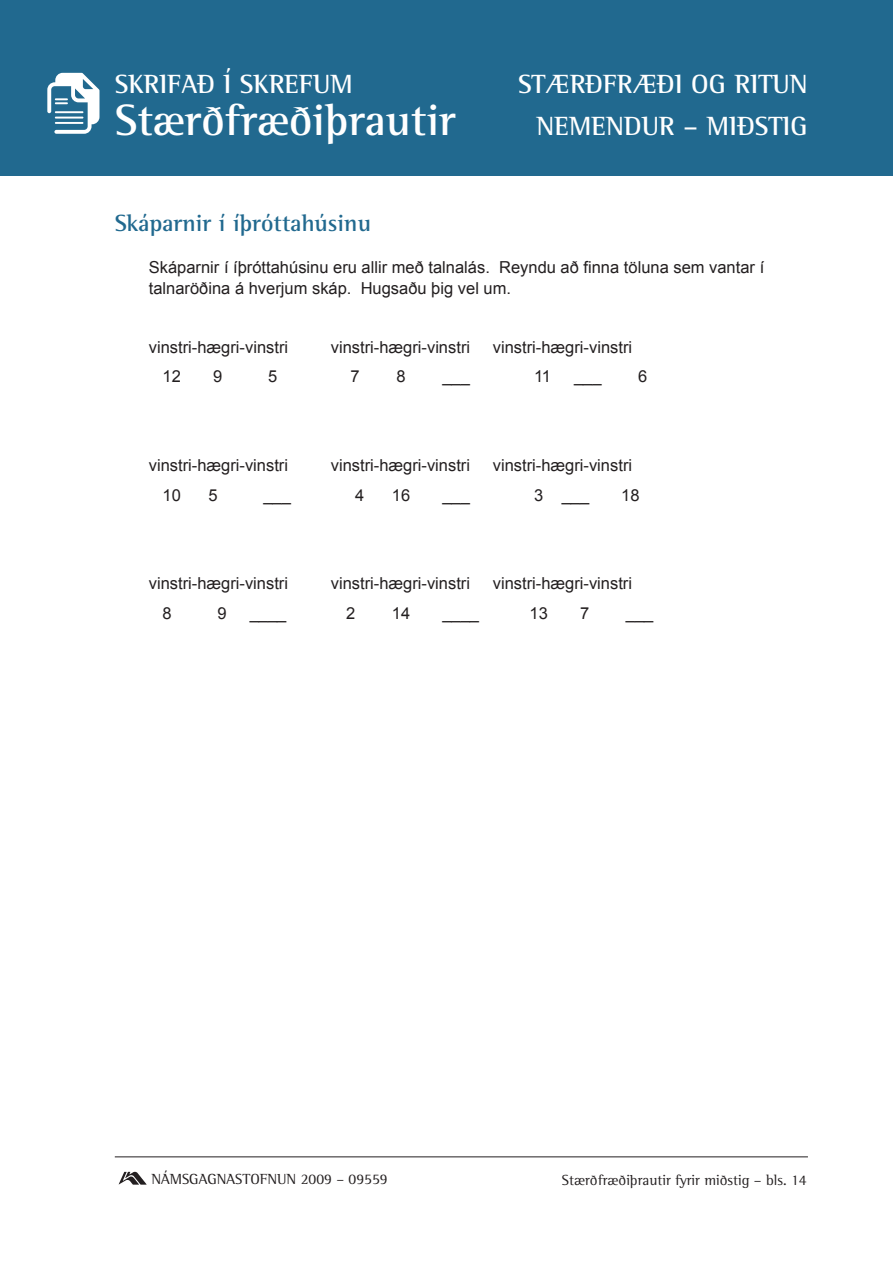
<style>
.page{position:relative;width:893px;height:1263px;background:#fff}
.page>*{position:absolute;margin:0;border:0;box-sizing:border-box;transform-origin:0 0}
.t1{font:700 45px "Rotis Semi Serif";color:#fff}
.t2{font:700 27px "Rotis Semi Serif";color:#fff}
.t3{font:700 24px "Rotis Semi Serif";color:#21698f}
.t4{font:16.5px/21px "Arial";color:#231f20}
.t5{font:15px "Rotis Semi Serif";color:#231f20}
</style>
<div class="page">
<div style="left:0;top:0;width:893px;height:176px;background:#21698f"></div>
<svg style="left:47px;top:73px;width:52px;height:61px"></svg>
<hr style="left:115px;top:1156px;width:693px;height:1px;background:#231f20">
<img style="left:118px;top:1171px;width:29px;height:14px">
<h2 class="t2" style="left:115px;top:67px;width:240px">SKRIFAÐ Í SKREFUM</h2>
<h2 class="t2" style="left:518px;top:67px;width:291px">STÆRÐFRÆÐI OG RITUN</h2>
<h1 class="t1" style="left:115px;top:93px;width:343px">Stærðfræðiþrautir</h1>
<h2 class="t2" style="left:537px;top:109px;width:186px">NEMENDUR – miðstig</h2>
<h3 class="t3" style="left:115px;top:208px;width:258px">Skáparnir í íþróttahúsinu</h3>
<p class="t4" style="left:149px;top:257px;width:617px">Skáparnir í íþróttahúsinu eru allir með talnalás. Reyndu að finna töluna sem vantar í talnaröðina á hverjum skáp. Hugsaðu þig vel um.</p>
<p class="t4" style="left:149px;top:337px;width:141px">vinstri-hægri-vinstri</p>
<p class="t4" style="left:331px;top:337px;width:141px">vinstri-hægri-vinstri</p>
<p class="t4" style="left:493px;top:337px;width:141px">vinstri-hægri-vinstri</p>
<p class="t4" style="left:163px;top:366px;width:20px">12</p>
<p class="t4" style="left:213px;top:366px;width:11px">9</p>
<p class="t4" style="left:268px;top:366px;width:11px">5</p>
<p class="t4" style="left:351px;top:366px;width:11px">7</p>
<p class="t4" style="left:397px;top:366px;width:11px">8</p>
<p class="t4" style="left:442px;top:366px;width:29px">___</p>
<p class="t4" style="left:534px;top:366px;width:18px">11</p>
<p class="t4" style="left:638px;top:366px;width:11px">6</p>
<p class="t4" style="left:574px;top:366px;width:29px">___</p>
<p class="t4" style="left:149px;top:455px;width:141px">vinstri-hægri-vinstri</p>
<p class="t4" style="left:331px;top:455px;width:141px">vinstri-hægri-vinstri</p>
<p class="t4" style="left:493px;top:455px;width:141px">vinstri-hægri-vinstri</p>
<p class="t4" style="left:163px;top:484px;width:20px">10</p>
<p class="t4" style="left:208px;top:484px;width:11px">5</p>
<p class="t4" style="left:263px;top:484px;width:29px">___</p>
<p class="t4" style="left:355px;top:484px;width:11px">4</p>
<p class="t4" style="left:392px;top:484px;width:20px">16</p>
<p class="t4" style="left:534px;top:484px;width:57px">3 ___</p>
<p class="t4" style="left:621px;top:484px;width:20px">18</p>
<p class="t4" style="left:442px;top:484px;width:29px">___</p>
<p class="t4" style="left:149px;top:573px;width:141px">vinstri-hægri-vinstri</p>
<p class="t4" style="left:331px;top:573px;width:141px">vinstri-hægri-vinstri</p>
<p class="t4" style="left:493px;top:573px;width:141px">vinstri-hægri-vinstri</p>
<p class="t4" style="left:163px;top:602px;width:11px">8</p>
<p class="t4" style="left:218px;top:602px;width:11px">9</p>
<p class="t4" style="left:250px;top:602px;width:38px">____</p>
<p class="t4" style="left:346px;top:602px;width:11px">2</p>
<p class="t4" style="left:392px;top:602px;width:20px">14</p>
<p class="t4" style="left:529px;top:602px;width:20px">13</p>
<p class="t4" style="left:580px;top:602px;width:11px">7</p>
<p class="t4" style="left:442px;top:602px;width:38px">____</p>
<p class="t4" style="left:626px;top:602px;width:29px">___</p>
<p class="t5" style="left:151px;top:1170px;width:238px">NÁMSGAGNASTOFNUN 2009 – 09559</p>
<p class="t5" style="left:562px;top:1171px;width:246px">Stærðfræðiþrautir fyrir miðstig – bls. 14</p>
</div>
